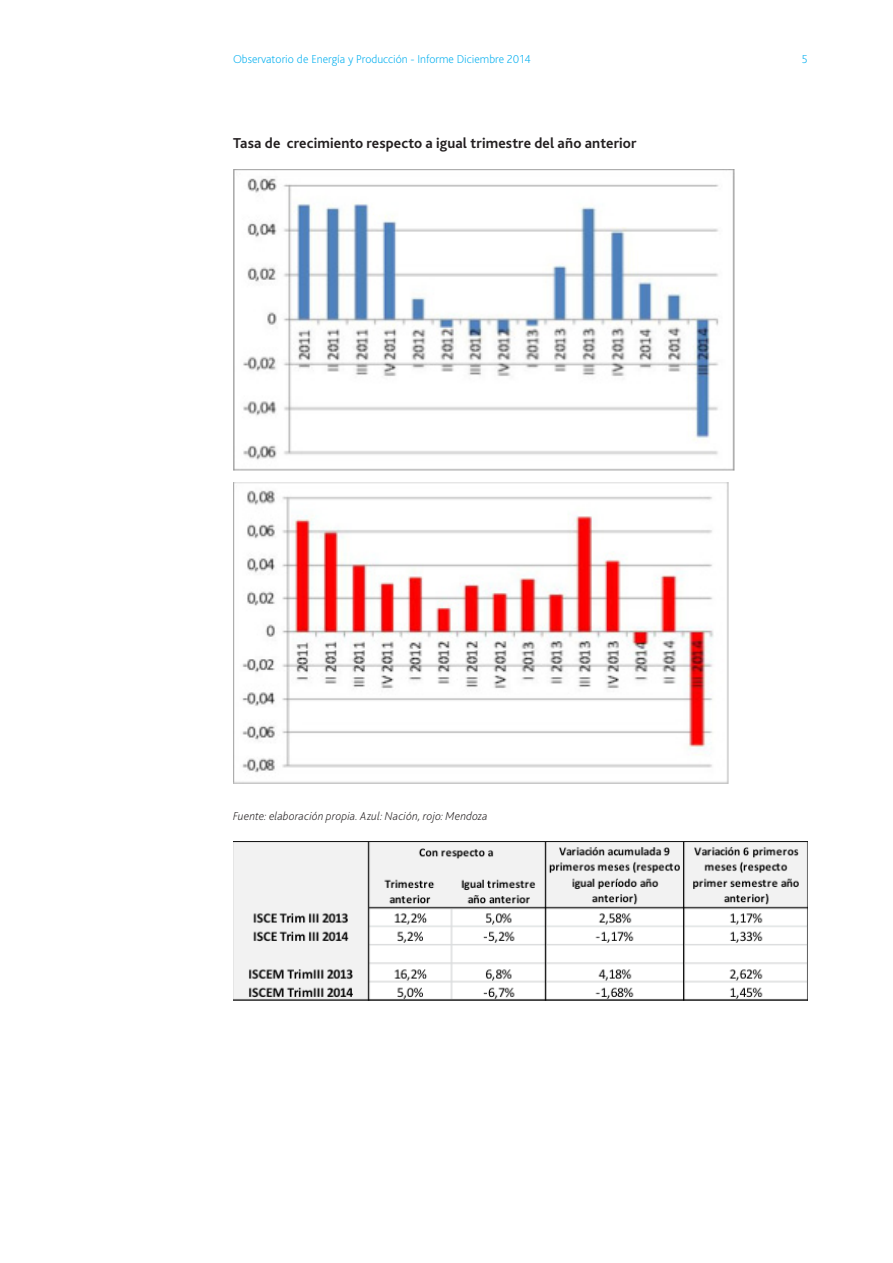
<style>
.page{position:relative;width:893px;height:1263px;background:#fff}
.page>*{position:absolute;margin:0;border:0;box-sizing:border-box;transform-origin:0 0}
.t1{font:700 15px "Bliss Pro";letter-spacing:.01em;color:#231f20}
.t2{font:200 12px "Bliss Pro";color:#00aeef}
.t3{font:italic 200 12px "Bliss Pro";letter-spacing:.01em;color:#231f20}
</style>
<div class="page">
<img style="left:233px;top:169px;width:501px;height:302px">
<img style="left:233px;top:482px;width:495px;height:302px">
<img style="left:233px;top:841px;width:575px;height:159px">
<p class="t2" style="left:233px;top:51px;width:299px">Observatorio de Energía y Producción - Informe Diciembre 2014</p>
<p class="t2" style="left:802px;top:51px;width:7px">5</p>
<p class="t1" style="left:233px;top:134px;width:405px">Tasa de crecimiento respecto a igual trimestre del año anterior</p>
<p class="t3" style="left:233px;top:809px;width:256px">Fuente: elaboración propia. Azul: Nación, rojo: Mendoza</p>
</div>
